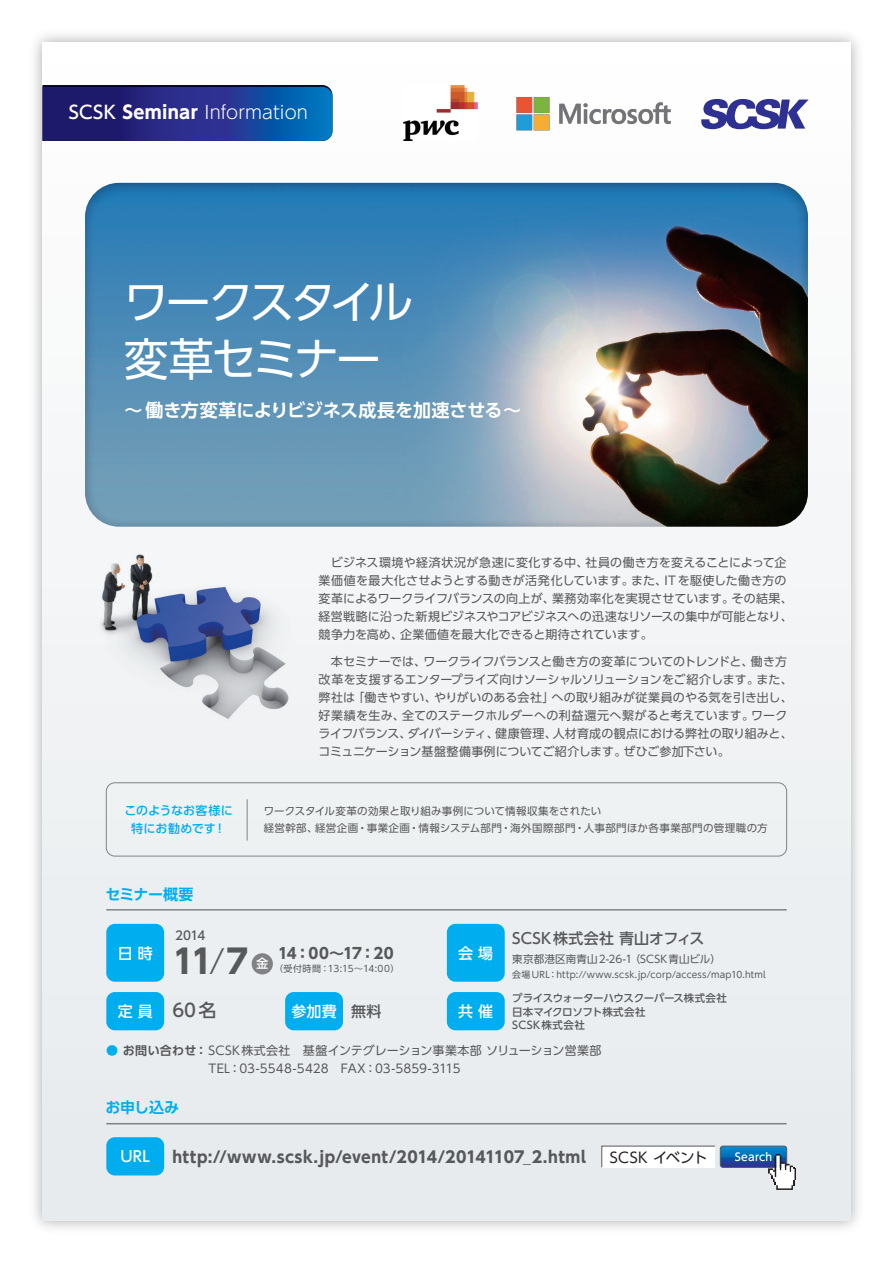
<style>
.page{position:relative;width:893px;height:1263px;background:#fff}
.page>*{position:absolute;margin:0;border:0;box-sizing:border-box;transform-origin:0 0}
.t1{font:45px/57px "UD Shin Go Pr 6 N";letter-spacing:-.065em;color:#fff}
.t2{font:700 33px "UD Shin Go Pr 6 N";color:#57585a}
.t3{font:700 18px "UD Shin Go Pr 6 N De";color:#fff}
.t4{font:300 18px "UD Shin Go Pr 6 N";color:#fff}
.t5{font:500 18px "UD Shin Go Pr 6 N";color:#57585a}
.t6{font:700 15.75px "UD Shin Go Pr 6 N";letter-spacing:.025em;color:#57585a}
.t7{font:500 15px "UD Shin Go Pr 6 N";letter-spacing:.015em;color:#fff}
.t8{font:500 15px "UD Shin Go Pr 6 N";letter-spacing:.01em;color:#57585a}
.t9{font:700 15px "UD Shin Go Pr 6 N De";letter-spacing:-.015em;color:#00aeef}
.t10{font:700 15px "UD Shin Go Pr 6 N";letter-spacing:-.02em;color:#57585a}
.t11{font:14.4px "UD Shin Go Pr 6 N";letter-spacing:.01em;color:#231f20}
.t12{font:500 12.3px "UD Shin Go Pr 6 N";color:#fff}
.t13{font:12px/18px "UD Shin Go Pr 6 N";letter-spacing:.005em;color:#57585a}
.t14{font:500 12px/18px "UD Shin Go Pr 6 N";letter-spacing:.015em;color:#00aeef;text-align:center}
.t15{font:500 12px "UD Shin Go Pr 6 N";color:#57585a}
.t16{font:500 10.8px "UD Shin Go Pr 6 N";letter-spacing:.02em;color:#fff}
.t17{font:10.5px/16.5px "UD Shin Go Pr 6 N";letter-spacing:.025em;color:#57585a}
.t18{font:500 10.5px/13.5px "UD Shin Go Pr 6 N";letter-spacing:-.025em;color:#57585a}
.t19{font:9px "UD Shin Go Pr 6 N";letter-spacing:.02em;color:#57585a}
.t20{font:9px "UD Shin Go Pr 6 N";letter-spacing:.06em;color:#57585a}
.s1{font-weight:500}
.s2{font-weight:700}
.s3{font-weight:300}
.s4{color:#57585a}
.s5{font-family:"UD Shin Go Pr 6 N De";font-weight:700;color:#00aeef}
.s6{font-family:"UD Shin Go Pr 6 N De";font-weight:700}
</style>
<div class="page">
<img style="left:34px;top:34px;width:825px;height:1194px">
<div style="left:43px;top:43px;width:807px;height:1177px;background:linear-gradient(to bottom,#fffefe,#e6eaed)"></div>
<img style="left:34px;top:499px;width:279px;height:274px">
<svg style="left:85px;top:183px;width:723px;height:344px;background:#5d86a3"></svg>
<hr style="left:106px;top:909px;width:681px;height:1px;background:#808285">
<div style="left:106px;top:924px;width:58px;height:58px;background:#00aeef;border-radius:9px"></div>
<div style="left:447px;top:924px;width:58px;height:58px;background:#00aeef;border-radius:9px"></div>
<div style="left:106px;top:992px;width:58px;height:38px;background:#00aeef;border-radius:9px"></div>
<div style="left:106px;top:1137px;width:58px;height:38px;background:#00aeef;border-radius:9px"></div>
<div style="left:252px;top:953px;width:21px;height:21px;background:#808285;border-radius:50%"></div>
<hr style="left:106px;top:1123px;width:681px;height:1px;background:#808285">
<svg style="left:43px;top:85px;width:289px;height:56px;background:#1b3488"></svg>
<div style="left:285px;top:992px;width:58px;height:38px;background:#00aeef;border-radius:9px"></div>
<div style="left:447px;top:992px;width:58px;height:38px;background:#00aeef;border-radius:9px"></div>
<svg style="left:601px;top:1145px;width:195px;height:45px"></svg>
<div style="left:106px;top:782px;width:681px;height:74px;border:1px solid #808285;border-radius:9px"></div>
<hr style="left:247px;top:799px;width:1px;height:42px;background:#808285">
<img style="left:496px;top:78px;width:195px;height:72px">
<img style="left:403px;top:85px;width:74px;height:56px">
<svg style="left:700px;top:99px;width:109px;height:30px"></svg>
<h3 class="t4" style="left:69px;top:97px;width:241px"><span class="s1">SCSK</span> <span class="s2">Seminar</span> Information</h3>
<h1 class="t1" style="left:124px;top:272px;width:291px">ワークスタイル変革セミナー</h1>
<h3 class="t3" style="left:124px;top:395px;width:398px">～働き方変革によりビジネス成長を加速させる～</h3>
<p class="t14" style="left:124px;top:801px;width:110px">このようなお客様に特にお勧めです！</p>
<p class="t9" style="left:105px;top:882px;width:90px">セミナー概要</p>
<p class="t13" style="left:319px;top:553px;width:476px">　ビジネス環境や経済状況が急速に変化する中、社員の働き方を変えることによって企業価値を最大化させようとする動きが活発化しています。また、ITを駆使した働き方の変革によるワークライフバランスの向上が、業務効率化を実現させています。その結果、経営戦略に沿った新規ビジネスやコアビジネスへの迅速なリソースの集中が可能となり、競争力を高め、企業価値を最大化できると期待されています。</p>
<p class="t13" style="left:319px;top:652px;width:476px">　本セミナーでは、ワークライフバランスと働き方の変革についてのトレンドと、働き方改革を支援するエンタープライズ向けソーシャルソリューションをご紹介します。また、弊社は「働きやすい、やりがいのある会社」への取り組みが従業員のやる気を引き出し、好業績を生み、全てのステークホルダーへの利益還元へ繋がると考えています。ワークライフバランス、ダイバーシティ、健康管理、人材育成の観点における弊社の取り組みと、コミュニケーション基盤整備事例についてご紹介します。ぜひご参加下さい。</p>
<p class="t17" style="left:264px;top:802px;width:505px">ワークスタイル変革の効果と取り組み事例について情報収集をされたい<br>経営幹部、経営企画・事業企画・情報システム部門・海外国際部門・人事部門ほか各事業部門の管理職の方</p>
<p class="t15" style="left:175px;top:925px;width:32px">2014</p>
<p class="t7" style="left:118px;top:941px;width:36px">日 時</p>
<p class="t7" style="left:458px;top:941px;width:36px">会 場</p>
<p class="t10" style="left:278px;top:941px;width:117px">14：00～17：20</p>
<h2 class="t2" style="left:173px;top:934px;width:77px">11<span class="s3">/</span>7</h2>
<p class="t12" style="left:256px;top:953px;width:14px">金</p>
<p class="t20" style="left:274px;top:962px;width:127px">（受付時間：13:15～14:00）</p>
<p class="t8" style="left:512px;top:926px;width:194px">SCSK株式会社 青山オフィス</p>
<p class="t17" style="left:512px;top:950px;width:210px">東京都港区南青山2-26-1（SCSK青山ビル）</p>
<p class="t19" style="left:512px;top:967px;width:255px">会場URL：http://www.scsk.jp/corp/access/map10.html</p>
<p class="t7" style="left:118px;top:999px;width:36px">定 員</p>
<h3 class="t5" style="left:172px;top:995px;width:46px">60名</h3>
<p class="t7" style="left:291px;top:999px;width:92px">参加費 <span class="s4">無料</span></p>
<p class="t7" style="left:458px;top:999px;width:36px">共 催</p>
<p class="t18" style="left:512px;top:991px;width:216px">プライスウォーターハウスクーパース株式会社日本マイクロソフト株式会社<br>SCSK株式会社</p>
<p class="t13" style="left:208px;top:1041px;width:394px;text-indent:-102px"><span class="s5">●</span> <span class="s6">お問い合わせ：</span>SCSK株式会社　基盤インテグレーション事業本部 ソリューション営業部<br>TEL：03-5548-5428　FAX：03-5859-3115</p>
<p class="t9" style="left:105px;top:1095px;width:75px">お申し込み</p>
<p class="t7" style="left:120px;top:1144px;width:31px">URL</p>
<h3 class="t6" style="left:172px;top:1144px;width:415px">http://www.scsk.jp/event/2014/20141107_2.html</h3>
<p class="t11" style="left:610px;top:1145px;width:99px">SCSK イベント</p>
<p class="t16" style="left:735px;top:1148px;width:39px">Search</p>
</div>
